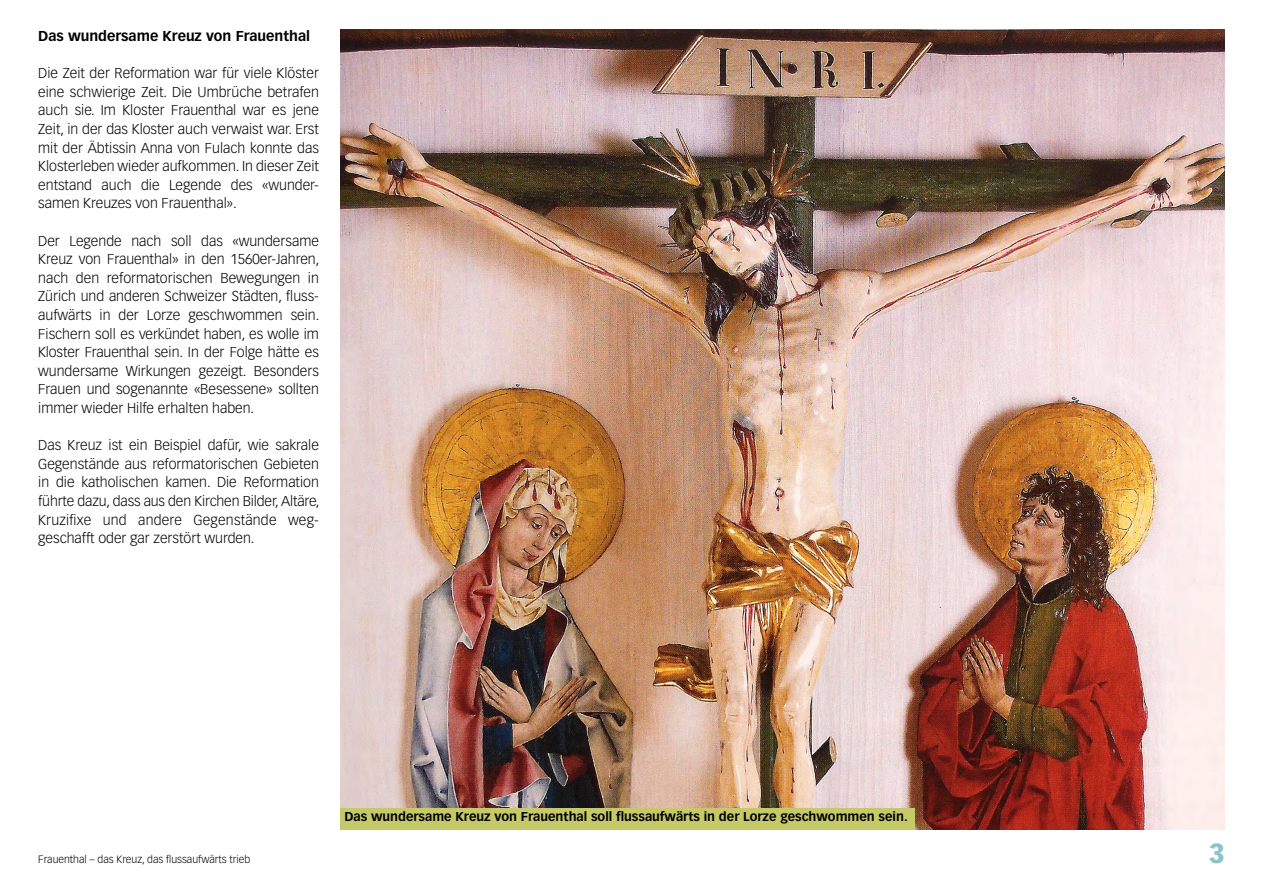
<style>
.page{position:relative;width:1263px;height:893px;background:#fff}
.page>*{position:absolute;margin:0;border:0;box-sizing:border-box;transform-origin:0 0}
.t1{font:900 27px "Vectora LH";color:#8ac4ce}
.t2{font:300 14.1px/18.6px "Vectora LH";color:#000}
.t3{font:700 14.1px "Vectora LH";color:#000}
.t4{font:700 12.6px "Vectora LH";color:#000}
.t5{font:300 10.5px "Vectora LH";color:#000}
</style>
<div class="page">
<img style="left:340px;top:30px;width:885px;height:799px">
<div style="left:340px;top:808px;width:574px;height:21px;background:#c5c968"></div>
<p class="t3" style="left:38px;top:27px;width:273px">Das wundersame Kreuz von Frauenthal</p>
<p class="t2" style="left:38px;top:64px;width:282px;text-align:justify">Die Zeit der Reformation war für viele Klöster eine schwierige Zeit. Die Umbrüche betrafen auch sie. Im Kloster Frauenthal war es jene Zeit, in der das Kloster auch verwaist war. Erst mit der Äbtissin Anna von Fulach konnte das Klosterleben wieder aufkommen. In dieser Zeit entstand auch die Legende des «wunder&shy;samen Kreuzes von Frauenthal».</p>
<p class="t2" style="left:38px;top:231px;width:283px">Der Legende nach soll das «wundersame Kreuz von Frauenthal» in den 1560er-Jahren, nach den reformatorischen Bewegungen in Zürich und anderen Schweizer Städten, fluss&shy;aufwärts in der Lorze geschwommen sein.<br>Fischern soll es verkündet haben, es wolle im Kloster Frauenthal sein. In der Folge hätte es wundersame Wirkungen gezeigt. Besonders Frauen und sogenannte «Besessene» sollten immer wieder Hilfe erhalten haben.</p>
<p class="t2" style="left:38px;top:436px;width:283px">Das Kreuz ist ein Beispiel dafür, wie sakrale Gegenstände aus reformatorischen Gebieten in die katholischen kamen. Die Reformation führte dazu, dass aus den Kirchen Bilder, Altäre, Kruzifixe und andere Gegenstände weg&shy;geschafft oder gar zerstört wurden.</p>
<p class="t4" style="left:344px;top:809px;width:565px">Das wundersame Kreuz von Frauenthal soll flussaufwärts in der Lorze geschwommen sein.</p>
<p class="t5" style="left:38px;top:853px;width:213px">Frauenthal – das Kreuz, das flussaufwärts trieb</p>
<h1 class="t1" style="left:1209px;top:837px;width:17px">3</h1>
</div>
